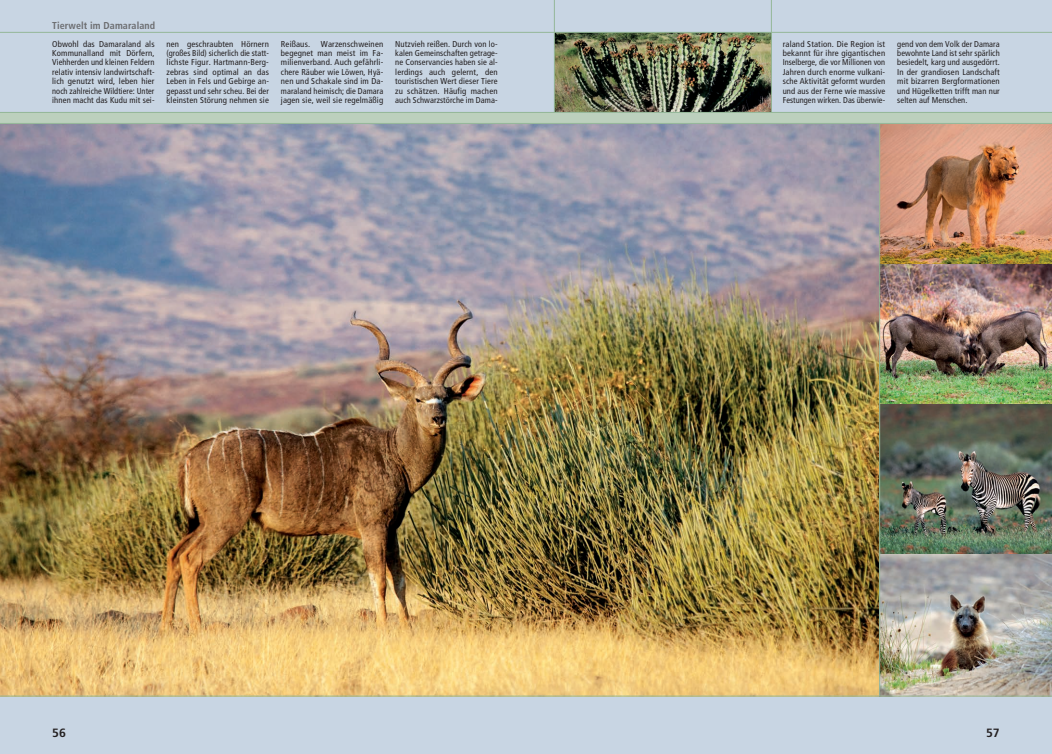
<style>
.page{position:relative;width:1052px;height:754px;background:#fff}
.page>*{position:absolute;margin:0;border:0;box-sizing:border-box;transform-origin:0 0}
.t1{font:700 condensed 12px "Frutiger";color:#231f20;scale:1.1 1}
.t2{font:700 condensed 10px "Frutiger";letter-spacing:.01em;color:#6c6d70}
.t3{font:condensed 8.5px/9.4px "Frutiger";letter-spacing:.01em;color:#231f20;text-align:justify}
</style>
<div class="page">
<div style="left:0;top:0;width:1051px;height:753px;background:#c8d5e3"></div>
<img style="left:554px;top:33px;width:216px;height:79px">
<img style="left:0;top:124px;width:878px;height:571px">
<img style="left:879px;top:124px;width:172px;height:140px">
<img style="left:879px;top:264px;width:172px;height:141px">
<img style="left:879px;top:405px;width:172px;height:149px">
<img style="left:879px;top:554px;width:172px;height:141px">
<hr style="left:878px;top:124px;width:1px;height:571px;background:#94b798">
<div style="left:0;top:112px;width:1051px;height:11px;background:#bcd0bd"></div>
<hr style="left:0;top:112px;width:1051px;height:1px;background:#94b798">
<hr style="left:0;top:695px;width:1051px;height:1px;background:#94b798">
<hr style="left:0;top:32px;width:1051px;height:1px;background:#94b798">
<hr style="left:770px;top:0;width:1px;height:112px;background:#94b798">
<hr style="left:553px;top:0;width:1px;height:112px;background:#94b798">
<hr style="left:0;top:123px;width:1051px;height:1px;background:#94b798">
<p class="t2" style="left:52px;top:19px;width:104px">Tierwelt im Damaraland</p>
<p class="t3" style="left:281px;top:39px;width:104px;text-indent:40px">Warzenschweinen begegnet man meist im Fa&shy;milienverband. Auch gefährli&shy;chere Räuber wie Löwen, Hyä&shy;nen und Schakale sind im Da&shy;maraland heimisch; die Damara jagen sie, weil sie regelmäßig</p>
<p class="t3" style="left:395px;top:39px;width:104px">Nutzvieh reißen. Durch von lo&shy;kalen Gemeinschaften getrage&shy;ne Conservancies haben sie al&shy;lerdings auch gelernt, den touristischen Wert dieser Tiere zu schätzen. Häufig machen auch Schwarzstörche im Dama-</p>
<p class="t3" style="left:782px;top:39px;width:104px">raland Station. Die Region ist bekannt für ihre gigantischen Inselberge, die vor Millionen von Jahren durch enorme vulkani&shy;sche Aktivität geformt wurden und aus der Ferne wie massive Festungen wirken. Das überwie-</p>
<p class="t3" style="left:897px;top:39px;width:104px">gend von dem Volk der Damara bewohnte Land ist sehr spärlich besiedelt, karg und ausgedörrt.<br>In der grandiosen Landschaft mit bizarren Bergformationen und Hügelketten trifft man nur selten auf Menschen.</p>
<p class="t3" style="left:52px;top:39px;width:104px">Obwohl das Damaraland als Kommunalland mit Dörfern, Viehherden und kleinen Feldern relativ intensiv landwirtschaft&shy;lich genutzt wird, leben hier noch zahlreiche Wildtiere: Unter ihnen macht das Kudu mit sei-</p>
<p class="t3" style="left:166px;top:39px;width:104px">nen geschraubten Hörnern (großes Bild) sicherlich die statt&shy;lichste Figur. Hartmann-Berg&shy;zebras sind optimal an das Leben in Fels und Gebirge an&shy;gepasst und sehr scheu. Bei der kleinsten Störung nehmen sie</p>
<p class="t3" style="left:281px;top:39px;width:31px">Reißaus.</p>
<p class="t1" style="left:52px;top:725px;width:14px">56</p>
<p class="t1" style="left:985px;top:725px;width:14px">57</p>
</div>
